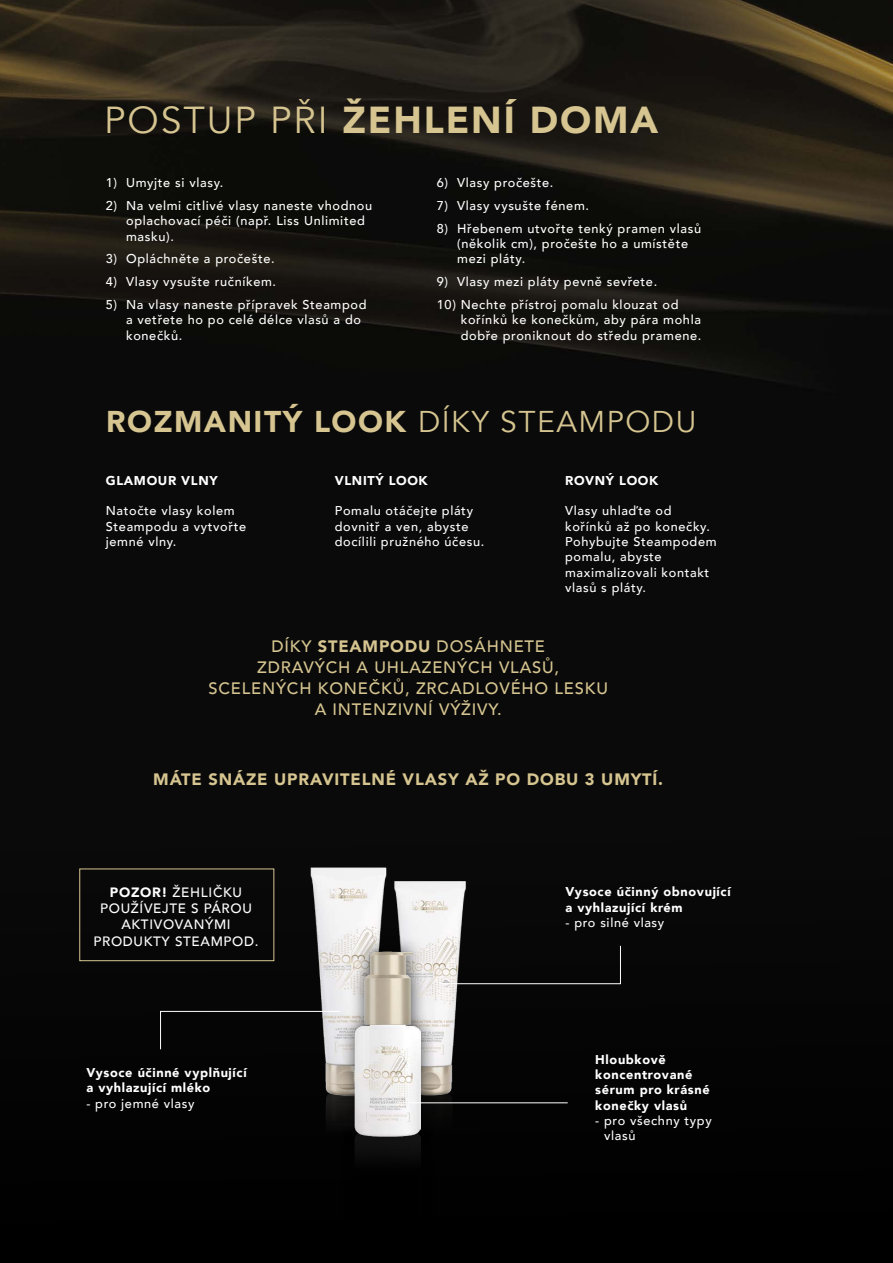
<style>
.page{position:relative;width:893px;height:1263px;background:#fff}
.page>*{position:absolute;margin:0;border:0;box-sizing:border-box;transform-origin:0 0}
.t1{font:900 37.5px "Avenir";letter-spacing:.05em;color:#d6c590}
.t2{font:900 30px "Avenir";letter-spacing:.05em;color:#d6c590}
.t3{font:500 16.5px/21px "Avenir";letter-spacing:.05em;color:#d6c590;text-align:center}
.t4{font:900 16.5px "Avenir";letter-spacing:.05em;color:#d6c590}
.t5{font:500 13.5px/16.2px "Avenir";letter-spacing:.05em;color:#fff;text-align:center}
.t6{font:500 12.75px/15.3px "Avenir";letter-spacing:.05em;color:#fff}
.t7{font:900 12.75px/15.3px "Avenir";letter-spacing:.05em;color:#fff}
.s1{font-weight:400}
.s2{font-weight:900}
</style>
<div class="page">
<img style="left:0;top:0;width:893px;height:1263px">
<div style="left:79px;top:868px;width:195px;height:93px;border:1px solid #d6c590"></div>
<img style="left:442px;top:844px;width:67px;height:238px">
<div style="left:302px;top:1104px;width:37px;height:159px;background:#010101"></div>
<div style="left:436px;top:1082px;width:87px;height:181px;background:#020202"></div>
<img style="left:302px;top:841px;width:140px;height:263px">
<div style="left:339px;top:1114px;width:97px;height:149px;background:#000"></div>
<img style="left:355px;top:1151px;width:65px;height:7px">
<div style="left:339px;top:936px;width:97px;height:215px;background:#000;opacity:.75"></div>
<img style="left:353px;top:951px;width:67px;height:185px">
<svg style="left:440px;top:945px;width:181px;height:39px"></svg>
<svg style="left:160px;top:1011px;width:181px;height:39px"></svg>
<hr style="left:397px;top:1102px;width:171px;height:1px;background:#fff">
<h1 class="t1" style="left:104px;top:88px;width:555px"><span class="s1">POSTUP PŘI</span> ŽEHLENÍ DOMA</h1>
<p class="t6" style="left:106px;top:174px;width:119px">1) Umyjte si vlasy.</p>
<p class="t6" style="left:126px;top:197px;width:248px;text-indent:-20px">2) Na velmi citlivé vlasy naneste vhodnou oplachovací péči (např. Liss Unlimited masku).</p>
<p class="t6" style="left:106px;top:250px;width:170px">3) Opláchněte a pročešte.</p>
<p class="t6" style="left:106px;top:273px;width:172px">4) Vlasy vysušte ručníkem.</p>
<p class="t6" style="left:126px;top:296px;width:242px;text-indent:-20px">5) Na vlasy naneste přípravek Steampod a vetřete ho po celé délce vlasů a do konečků.</p>
<p class="t6" style="left:437px;top:174px;width:118px">6) Vlasy pročešte.</p>
<p class="t6" style="left:437px;top:197px;width:154px">7) Vlasy vysušte fénem.</p>
<p class="t6" style="left:457px;top:220px;width:245px;text-indent:-20px">8) Hřebenem utvořte tenký pramen vlasů (několik cm), pročešte ho a umístěte mezi pláty.</p>
<p class="t6" style="left:437px;top:273px;width:222px">9) Vlasy mezi pláty pevně sevřete.</p>
<p class="t6" style="left:461px;top:296px;width:242px;text-indent:-24px">10) Nechte přístroj pomalu klouzat od kořínků ke konečkům, aby pára mohla dobře proniknout do středu pramene.</p>
<h2 class="t2" style="left:106px;top:396px;width:591px">ROZMANITÝ LOOK <span class="s1">DÍKY STEAMPODU</span></h2>
<p class="t7" style="left:106px;top:472px;width:113px">GLAMOUR VLNY</p>
<p class="t6" style="left:106px;top:503px;width:142px">Natočte vlasy kolem<br>Steampodu a vytvořte jemné vlny.</p>
<p class="t7" style="left:335px;top:472px;width:94px">VLNITÝ LOOK</p>
<p class="t6" style="left:335px;top:503px;width:151px">Pomalu otáčejte pláty dovnitř a ven, abyste docílili pružného účesu.</p>
<p class="t7" style="left:565px;top:472px;width:95px">ROVNÝ LOOK</p>
<p class="t6" style="left:565px;top:503px;width:153px">Vlasy uhlaďte od kořínků až po konečky.<br>Pohybujte Steampodem pomalu, abyste maximalizovali kontakt vlasů s pláty.</p>
<p class="t3" style="left:208px;top:635px;width:401px">DÍKY <span class="s2">STEAMPODU</span> DOSÁHNETE<br>ZDRAVÝCH A UHLAZENÝCH VLASŮ,<br>SCELENÝCH KONEČKŮ, ZRCADLOVÉHO LESKU<br>A INTENZIVNÍ VÝŽIVY.</p>
<p class="t4" style="left:153px;top:765px;width:511px">MÁTE SNÁZE UPRAVITELNÉ VLASY AŽ PO DOBU 3 UMYTÍ.</p>
<p class="t5" style="left:93px;top:883px;width:167px"><span class="s2">POZOR!</span> ŽEHLIČKU<br>POUŽÍVEJTE S PÁROU<br>AKTIVOVANÝMI<br>PRODUKTY STEAMPOD.</p>
<p class="t7" style="left:86px;top:1064px;width:162px">Vysoce účinné vyplňující a vyhlazující mléko</p>
<p class="t6" style="left:86px;top:1095px;width:109px">- pro jemné vlasy</p>
<p class="t7" style="left:566px;top:884px;width:167px">Vysoce účinný obnovující a vyhlazující krém</p>
<p class="t6" style="left:566px;top:914px;width:100px">- pro silné vlasy</p>
<p class="t7" style="left:595px;top:1051px;width:116px">Hloubkově koncentrované sérum pro krásné konečky vlasů</p>
<p class="t6" style="left:604px;top:1112px;width:109px;text-indent:-9px">- pro všechny typy vlasů</p>
</div>
